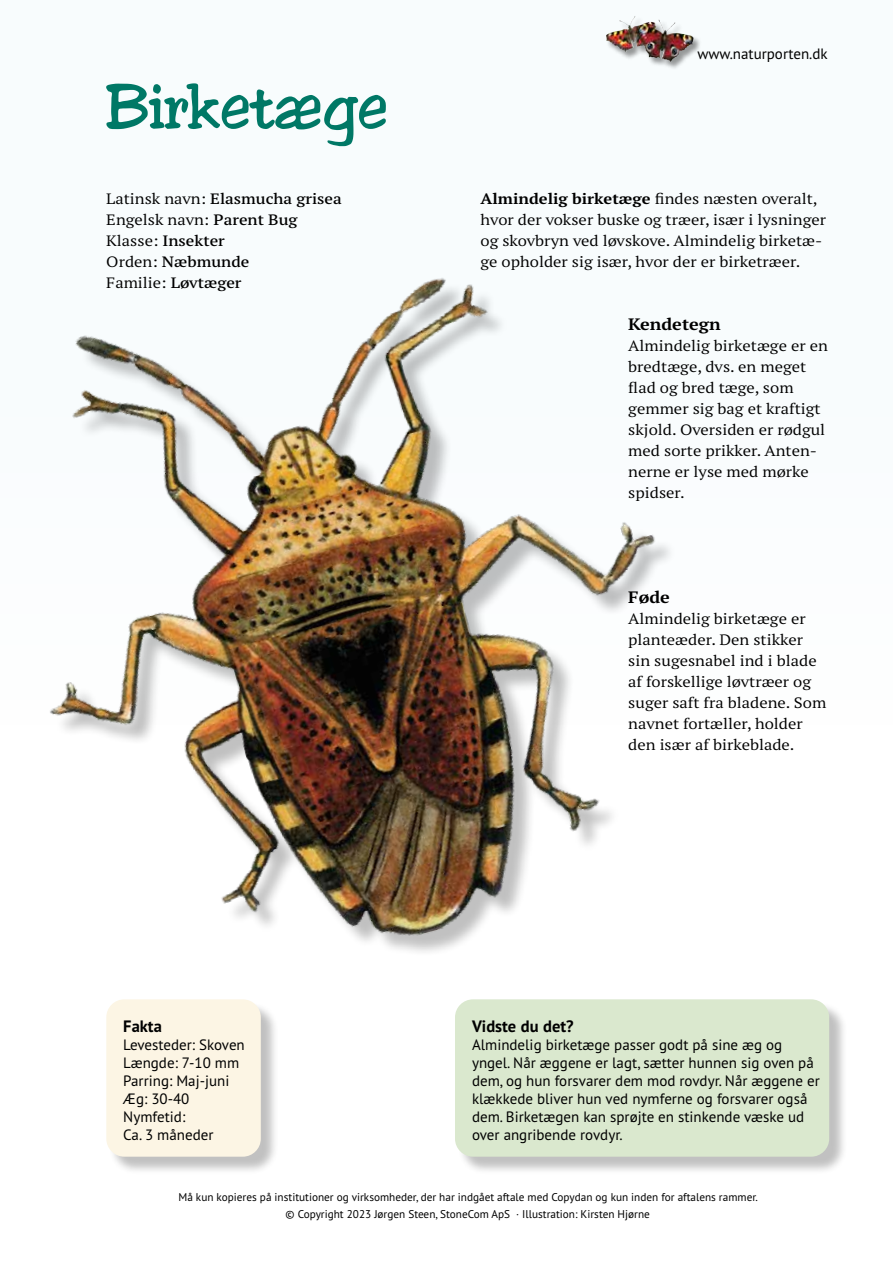
<style>
.page{position:relative;width:893px;height:1263px;background:#f8fcfd}
.page>*{position:absolute;margin:0;border:0;box-sizing:border-box;transform-origin:0 0}
.t1{font:60px "Toledo";color:#007866}
.t2{font:700 16.5px "PT Sans Pro";color:#000}
.t3{font:700 expanded 16.5px "PT Serif Pro";color:#000}
.t4{font:expanded 15px/21px "PT Serif Pro";color:#000}
.t5{font:15px/18px "PT Sans Pro";color:#000}
.t6{font:600 expanded 15px/21px "PT Serif Pro";color:#000}
.t7{font:11.25px/16.5px "PT Sans Pro";color:#000;text-align:center}
.s1{font-weight:400}
.s2{font-weight:700}
</style>
<div class="page">
<div style="left:606px;top:16px;width:96px;height:54px;background:#000;opacity:.4"></div>
<img style="left:606px;top:16px;width:58px;height:42px">
<div style="left:457px;top:1002px;width:391px;height:174px;background:#000;opacity:.25"></div>
<div style="left:455px;top:999px;width:374px;height:158px;background:#dae8ce;border-radius:18px"></div>
<div style="left:109px;top:1002px;width:171px;height:174px;background:#000;opacity:.25"></div>
<div style="left:106px;top:999px;width:155px;height:158px;background:#fcf5e4;border-radius:18px"></div>
<img style="left:50px;top:278px;width:710px;height:769px">
<h1 class="t1" style="left:106px;top:69px;width:283px">Birketæge</h1>
<p class="t6" style="left:106px;top:187px;width:237px"><span class="s1">Latinsk navn:</span> Elasmucha grisea<br><span class="s1">Engelsk navn:</span> Parent Bug<br><span class="s1">Klasse:</span> Insekter<br><span class="s1">Orden:</span> Næbmunde<br><span class="s1">Familie:</span> Løvtæger</p>
<p class="t5" style="left:698px;top:44px;width:132px">www.naturporten.dk</p>
<p class="t4" style="left:480px;top:187px;width:347px"><span class="s2">Almindelig birketæge</span> findes næsten overalt, hvor der vokser buske og træer, især i lysninger og skovbryn ved løvskove. Almindelig birketæ&shy;ge opholder sig især, hvor der er birketræer.</p>
<p class="t3" style="left:628px;top:313px;width:94px">Kendetegn</p>
<p class="t4" style="left:628px;top:334px;width:201px">Almindelig birketæge er en bredtæge, dvs. en meget flad og bred tæge, som gemmer sig bag et kraftigt skjold. Oversiden er rødgul med sorte prikker. Anten&shy;nerne er lyse med mørke spidser.</p>
<p class="t3" style="left:628px;top:586px;width:43px">Føde</p>
<p class="t4" style="left:628px;top:607px;width:200px">Almindelig birketæge er planteæder. Den stikker sin sugesnabel ind i blade af forskellige løvtræer og suger saft fra bladene. Som navnet fortæller, holder den især af birkeblade.</p>
<p class="t2" style="left:123px;top:1015px;width:40px">Fakta</p>
<p class="t5" style="left:123px;top:1035px;width:123px">Levesteder: Skoven<br>Længde: 7-10 mm<br>Parring: Maj-juni<br>Æg: 30-40<br>Nymfetid:<br>Ca. 3 måneder</p>
<p class="t2" style="left:472px;top:1015px;width:103px">Vidste du det?</p>
<p class="t5" style="left:472px;top:1035px;width:349px">Almindelig birketæge passer godt på sine æg og yngel. Når æggene er lagt, sætter hunnen sig oven på dem, og hun forsvarer dem mod rovdyr. Når æggene er klækkede bliver hun ved nymferne og forsvarer også dem. Birketægen kan sprøjte en stinkende væske ud over angribende rovdyr.</p>
<p class="t7" style="left:178px;top:1189px;width:581px">Må kun kopieres på institutioner og virksomheder, der har indgået aftale med Copydan og kun inden for aftalens rammer. © Copyright 2023 Jørgen Steen, StoneCom ApS · Illustration: Kirsten Hjørne</p>
</div>
